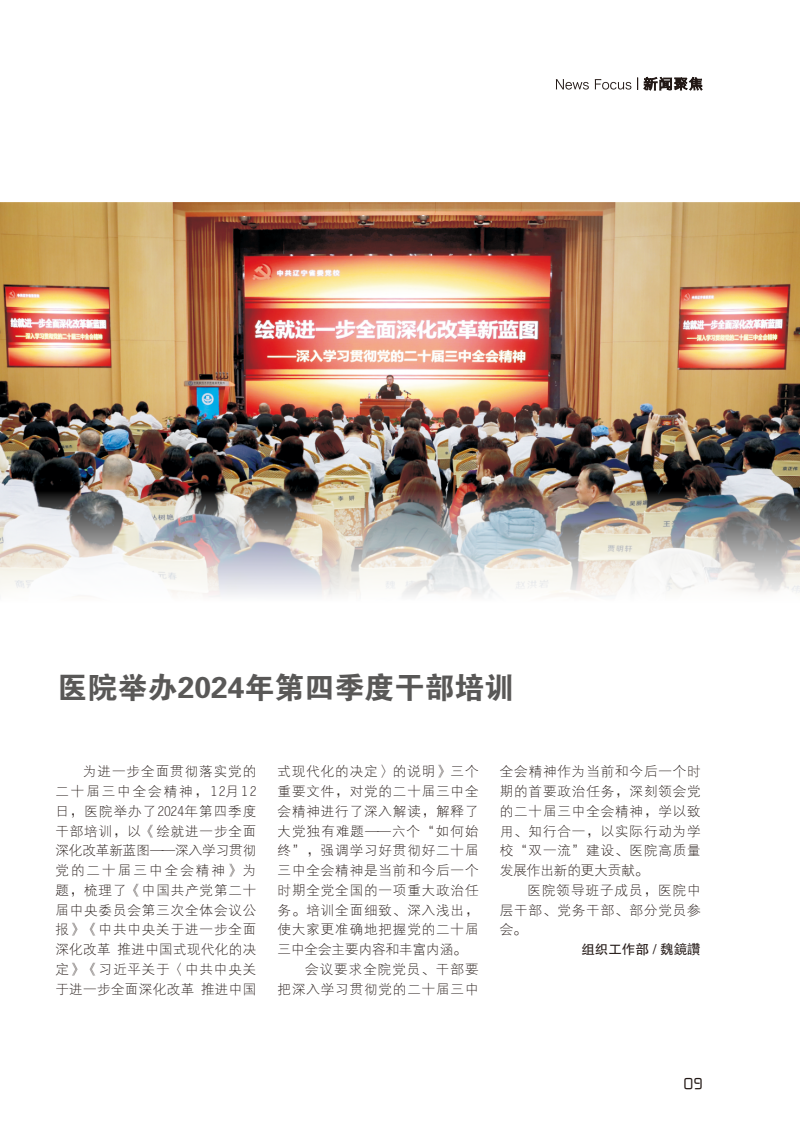
<style>
.page{position:relative;width:800px;height:1132px;background:#fff}
.page>*{position:absolute;margin:0;border:0;box-sizing:border-box;transform-origin:0 0}
.t1{font:30px "FZDHTJW GB1 0";color:#595857}
.t2{font:13.5px/19.8px "FZXDXJW GB1 0";letter-spacing:.065em;color:#231916;text-align:justify}
.t3{font:13.5px "FZXDXJW GB1 0";color:#231916}
.t4{font:13.5px "FZHTJW GB1 0";color:#231916}
.t5{font:13.5px "Zekton";color:#231916}
.s1{font-family:"Sim Hei"}
</style>
<div class="page">
<img style="left:0;top:202px;width:799px;height:288px">
<img style="left:0;top:490px;width:799px;height:106px">
<svg style="left:637px;top:76px;width:65px;height:15px"></svg>
<svg style="left:555px;top:79px;width:76px;height:11px"></svg>
<p class="t1" style="left:57px;top:670px;width:458px">医院举办2024年第四季度干部培训</p>
<p class="t2" style="left:55px;top:761px;width:202px;text-indent:28px">为进一步全面贯彻落实党的二十届三中全会精神，12月12日，医院举办了2024年第四季度干部培训，以《绘就进一步全面深化改革新蓝图——深入学习贯彻党的二十届三中全会精神》为题，梳理了《中国共产党第二十届中央委员会第三次全体会议公报》《中共中央关于进一步全面深化改革推进中国式现代化的决定》《习近平关于〈中共中央关于进一步全面深化改革推进中国</p>
<p class="t2" style="left:277px;top:761px;width:202px">式现代化的决定〉的说明》三个</p>
<p class="t2" style="left:277px;top:781px;width:202px">重要文件，对党的二十届三中全</p>
<p class="t2" style="left:277px;top:801px;width:202px">会精神进行了深入解读，解释了</p>
<p class="t2" style="left:277px;top:821px;width:202px">大党独有难题——六个“如何始</p>
<p class="t2" style="left:277px;top:840px;width:202px">终”，强调学习好贯彻好二十届</p>
<p class="t2" style="left:277px;top:860px;width:202px">三中全会精神是当前和今后一个</p>
<p class="t2" style="left:277px;top:880px;width:202px">时期全党全国的一项重大政治任</p>
<p class="t2" style="left:277px;top:900px;width:202px">务。培训全面细致、深入浅出，</p>
<p class="t2" style="left:277px;top:919px;width:202px">使大家更准确地把握党的二十届</p>
<p class="t3" style="left:277px;top:941px;width:190px">三中全会主要内容和丰富内涵。</p>
<p class="t2" style="left:305px;top:959px;width:175px">会议要求全院党员、干部要</p>
<p class="t2" style="left:277px;top:979px;width:202px">把深入学习贯彻党的二十届三中</p>
<p class="t2" style="left:499px;top:761px;width:202px">全会精神作为当前和今后一个时</p>
<p class="t2" style="left:499px;top:781px;width:202px">期的首要政治任务，深刻领会党</p>
<p class="t2" style="left:499px;top:801px;width:202px">的二十届三中全会精神，学以致</p>
<p class="t2" style="left:499px;top:821px;width:202px">用、知行合一，以实际行动为学</p>
<p class="t2" style="left:499px;top:840px;width:202px">校“双一流”建设、医院高质量</p>
<p class="t3" style="left:499px;top:862px;width:150px">发展作出新的更大贡献。</p>
<p class="t2" style="left:527px;top:880px;width:175px">医院领导班子成员，医院中</p>
<p class="t2" style="left:499px;top:900px;width:202px">层干部、党务干部、部分党员参</p>
<p class="t2" style="left:499px;top:919px;width:28px">会。</p>
<p class="t4" style="left:581px;top:941px;width:121px">组织工作部 / <span class="s1">魏鏡讚</span></p>
<p class="t5" style="left:683px;top:1077px;width:20px">09</p>
</div>
